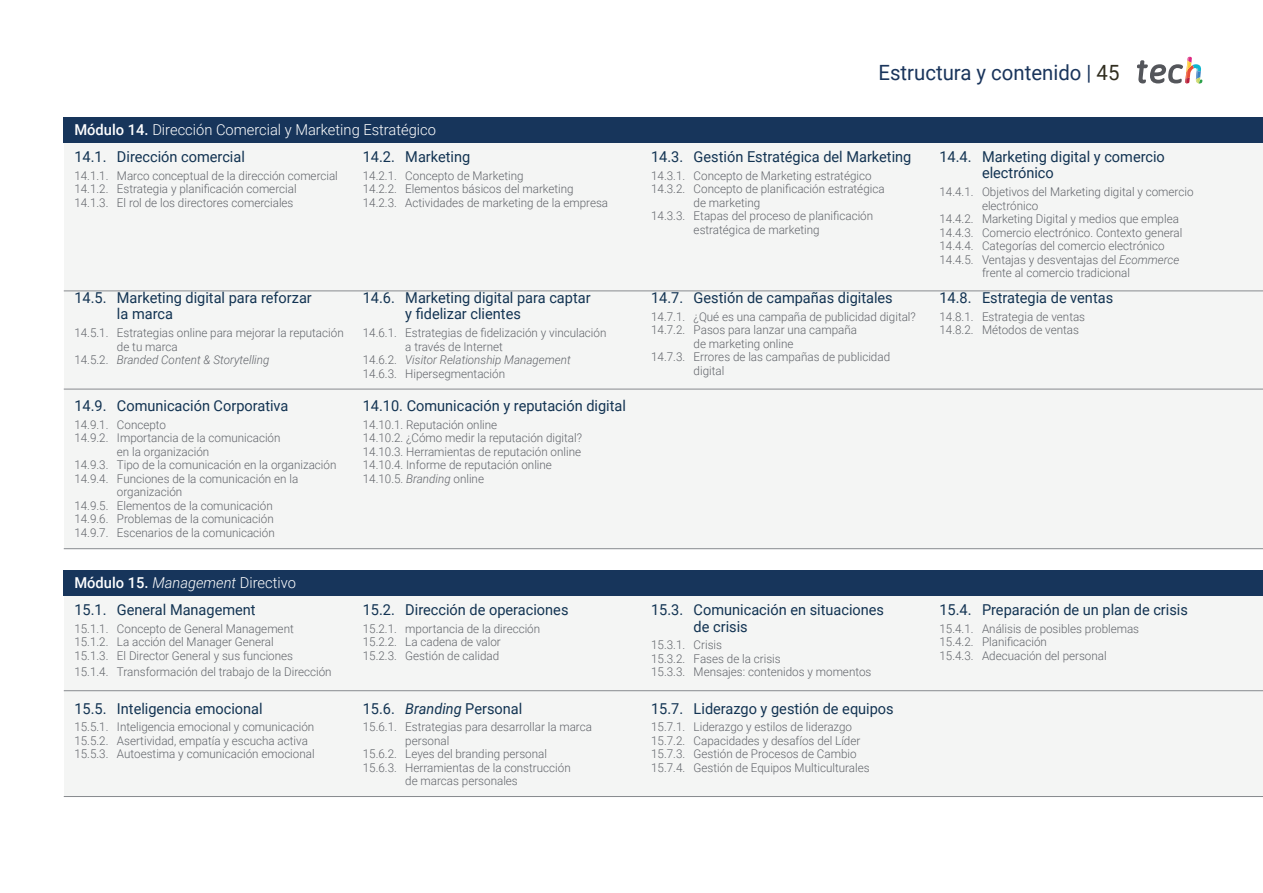
<style>
.page{position:relative;width:1263px;height:893px;background:#fff}
.page>*{position:absolute;margin:0;border:0;box-sizing:border-box;transform-origin:0 0}
.t1{font:21px "Roboto";color:#1a355c}
.t2{font:15px/16.5px "Roboto";color:#123352}
.t3{font:300 15px "Roboto";color:#fff}
.t4{font:italic 300 15px "Roboto";color:#fff}
.t5{font:300 12px/13.5px "Roboto";color:#61646a}
.t6{font:italic 300 12px "Roboto";color:#61646a}
.s1{font-weight:500}
.s2{font-style:normal}
.s3{font-weight:500;font-style:normal}
.s4{font-style:italic}
.s5{color:#312e20}
</style>
<div class="page">
<svg style="left:1137px;top:57px;width:65px;height:27px"></svg>
<div style="left:64px;top:142px;width:1199px;height:407px;background:#f4f5f4"></div>
<div style="left:64px;top:117px;width:1199px;height:25px;background:#17355b"></div>
<hr style="left:64px;top:291px;width:1199px;height:1px;background:#878a8e">
<hr style="left:64px;top:389px;width:1199px;height:1px;background:#878a8e">
<hr style="left:64px;top:548px;width:1199px;height:1px;background:#878a8e">
<div style="left:64px;top:587px;width:1199px;height:209px;background:#f4f5f4"></div>
<div style="left:64px;top:570px;width:1199px;height:26px;background:#17355b"></div>
<hr style="left:64px;top:690px;width:1199px;height:1px;background:#878a8e">
<hr style="left:64px;top:796px;width:1199px;height:1px;background:#878a8e">
<p class="t3" style="left:74px;top:119px;width:363px"><span class="s1">Módulo 14.</span> Dirección Comercial y Marketing Estratégico</p>
<p class="t2" style="left:74px;top:148px;width:172px">14.1. Dirección comercial</p>
<p class="t5" style="left:74px;top:168px;width:265px">14.1.1. Marco conceptual de la dirección comercial<br>14.1.2. Estrategia y planificación comercial<br>14.1.3. El rol de los directores comerciales</p>
<p class="t2" style="left:363px;top:148px;width:109px">14.2. Marketing</p>
<p class="t5" style="left:363px;top:168px;width:247px">14.2.1. Concepto de Marketing<br>14.2.2. Elementos básicos del marketing<br>14.2.3. Actividades de marketing de la empresa</p>
<p class="t2" style="left:117px;top:289px;width:196px;text-indent:-43px">14.5. Marketing digital para reforzar la marca</p>
<p class="t5" style="left:74px;top:326px;width:271px">14.5.1. Estrategias online para mejorar la reputación</p>
<p class="t5" style="left:117px;top:339px;width:62px">de tu marca</p>
<p class="t6" style="left:74px;top:351px;width:196px"><span class="s2">14.5.2.</span> Branded Content &amp; Storytelling</p>
<p class="t2" style="left:74px;top:397px;width:216px">14.9. Comunicación Corporativa</p>
<p class="t5" style="left:74px;top:417px;width:93px">14.9.1. Concepto</p>
<p class="t5" style="left:74px;top:431px;width:208px">14.9.2. Importancia de la comunicación</p>
<p class="t5" style="left:117px;top:444px;width:94px">en la organización</p>
<p class="t5" style="left:74px;top:458px;width:263px">14.9.3. Tipo de la comunicación en la organización</p>
<p class="t5" style="left:74px;top:471px;width:225px">14.9.4. Funciones de la comunicación en la</p>
<p class="t5" style="left:117px;top:485px;width:67px">organización</p>
<p class="t5" style="left:74px;top:498px;width:200px">14.9.5. Elementos de la comunicación</p>
<p class="t5" style="left:74px;top:512px;width:201px">14.9.6. Problemas de la comunicación</p>
<p class="t5" style="left:74px;top:525px;width:202px">14.9.7. Escenarios de la comunicación</p>
<p class="t4" style="left:74px;top:572px;width:223px"><span class="s3">Módulo 15.</span> Management <span class="s2">Directivo</span></p>
<p class="t2" style="left:74px;top:601px;width:183px">15.1. General Management</p>
<p class="t5" style="left:74px;top:621px;width:221px">15.1.1. Concepto de General Management<br>15.1.2. La acción del Manager General<br>15.1.3. El Director General y sus funciones</p>
<p class="t5" style="left:74px;top:665px;width:259px">15.1.4. Transformación del trabajo de la Dirección</p>
<p class="t2" style="left:74px;top:699px;width:190px">15.5. Inteligencia emocional</p>
<p class="t5" style="left:74px;top:720px;width:242px">15.5.1. Inteligencia emocional y comunicación<br>15.5.2. Asertividad, empatía y escucha activa<br>15.5.3. Autoestima y comunicación emocional</p>
<p class="t2" style="left:405px;top:289px;width:187px;text-indent:-43px">14.6. Marketing digital para captar y fidelizar clientes</p>
<p class="t5" style="left:363px;top:326px;width:245px">14.6.1. Estrategias de fidelización y vinculación</p>
<p class="t5" style="left:405px;top:339px;width:99px">a través de Internet</p>
<p class="t6" style="left:363px;top:351px;width:209px"><span class="s2">14.6.2.</span> Visitor Relationship Management</p>
<p class="t5" style="left:363px;top:366px;width:144px">14.6.3. Hipersegmentación</p>
<p class="t2" style="left:363px;top:397px;width:265px">14.10. Comunicación y reputación digital</p>
<p class="t5" style="left:363px;top:417px;width:221px">14.10.1. Reputación online<br>14.10.2. ¿Cómo medir la reputación digital?<br>14.10.3. Herramientas de reputación online 14.10.4. Informe de reputación online 14.10.5. <span class="s4">Branding</span> online</p>
<p class="t2" style="left:363px;top:601px;width:207px">15.2. Dirección de operaciones</p>
<p class="t5" style="left:363px;top:621px;width:179px">15.2.1. mportancia de la dirección<br>15.2.2. La cadena de valor<br>15.2.3. Gestión de calidad</p>
<p class="t2" style="left:363px;top:699px;width:161px">15.6. <span class="s4">Branding</span> Personal</p>
<p class="t5" style="left:363px;top:720px;width:231px">15.6.1. Estrategias para desarrollar la marca</p>
<p class="t5" style="left:405px;top:733px;width:46px">personal</p>
<p class="t5" style="left:363px;top:747px;width:186px">15.6.2. Leyes del branding personal</p>
<p class="t5" style="left:363px;top:760px;width:209px">15.6.3. Herramientas de la construcción</p>
<p class="t5" style="left:405px;top:774px;width:114px">de marcas personales</p>
<h1 class="t1" style="left:878px;top:57px;width:242px">Estructura y contenido | <span class="s5">45</span></h1>
<p class="t2" style="left:651px;top:148px;width:262px">14.3. Gestión Estratégica del Marketing</p>
<p class="t5" style="left:651px;top:168px;width:222px">14.3.1. Concepto de Marketing estratégico</p>
<p class="t5" style="left:651px;top:182px;width:235px">14.3.2. Concepto de planificación estratégica</p>
<p class="t5" style="left:694px;top:195px;width:68px">de marketing</p>
<p class="t5" style="left:651px;top:209px;width:224px">14.3.3. Etapas del proceso de planificación</p>
<p class="t5" style="left:694px;top:222px;width:128px">estratégica de marketing</p>
<p class="t2" style="left:651px;top:289px;width:243px">14.7. Gestión de campañas digitales</p>
<p class="t5" style="left:651px;top:309px;width:266px">14.7.1. ¿Qué es una campaña de publicidad digital?</p>
<p class="t5" style="left:651px;top:323px;width:208px">14.7.2. Pasos para lanzar una campaña</p>
<p class="t5" style="left:694px;top:336px;width:101px">de marketing online</p>
<p class="t5" style="left:651px;top:350px;width:240px">14.7.3. Errores de las campañas de publicidad</p>
<p class="t5" style="left:694px;top:363px;width:32px">digital</p>
<p class="t2" style="left:982px;top:148px;width:184px;text-indent:-43px">14.4. Marketing digital y comercio electrónico</p>
<p class="t5" style="left:939px;top:185px;width:256px">14.4.1. Objetivos del Marketing digital y comercio</p>
<p class="t5" style="left:982px;top:198px;width:58px">electrónico</p>
<p class="t5" style="left:939px;top:212px;width:241px">14.4.2. Marketing Digital y medios que emplea</p>
<p class="t5" style="left:939px;top:225px;width:244px">14.4.3. Comercio electrónico. Contexto general</p>
<p class="t5" style="left:939px;top:239px;width:227px">14.4.4. Categorías del comercio electrónico</p>
<p class="t5" style="left:939px;top:252px;width:241px">14.4.5. Ventajas y desventajas del <span class="s4">Ecommerce</span></p>
<p class="t5" style="left:982px;top:266px;width:150px">frente al comercio tradicional</p>
<p class="t2" style="left:939px;top:289px;width:175px">14.8. Estrategia de ventas</p>
<p class="t5" style="left:939px;top:309px;width:147px">14.8.1. Estrategia de ventas<br>14.8.2. Métodos de ventas</p>
<p class="t2" style="left:694px;top:601px;width:192px;text-indent:-43px">15.3. Comunicación en situaciones de crisis</p>
<p class="t5" style="left:651px;top:638px;width:222px">15.3.1. Crisis<br>15.3.2. Fases de la crisis<br>15.3.3. Mensajes: contenidos y momentos</p>
<p class="t2" style="left:651px;top:699px;width:244px">15.7. Liderazgo y gestión de equipos</p>
<p class="t5" style="left:651px;top:720px;width:220px">15.7.1. Liderazgo y estilos de liderazgo 15.7.2. Capacidades y desafíos del Líder 15.7.3. Gestión de Procesos de Cambio 15.7.4. Gestión de Equipos Multiculturales</p>
<p class="t2" style="left:939px;top:601px;width:250px">15.4. Preparación de un plan de crisis</p>
<p class="t5" style="left:939px;top:621px;width:201px">15.4.1. Análisis de posibles problemas<br>15.4.2. Planificación<br>15.4.3. Adecuación del personal</p>
</div>
